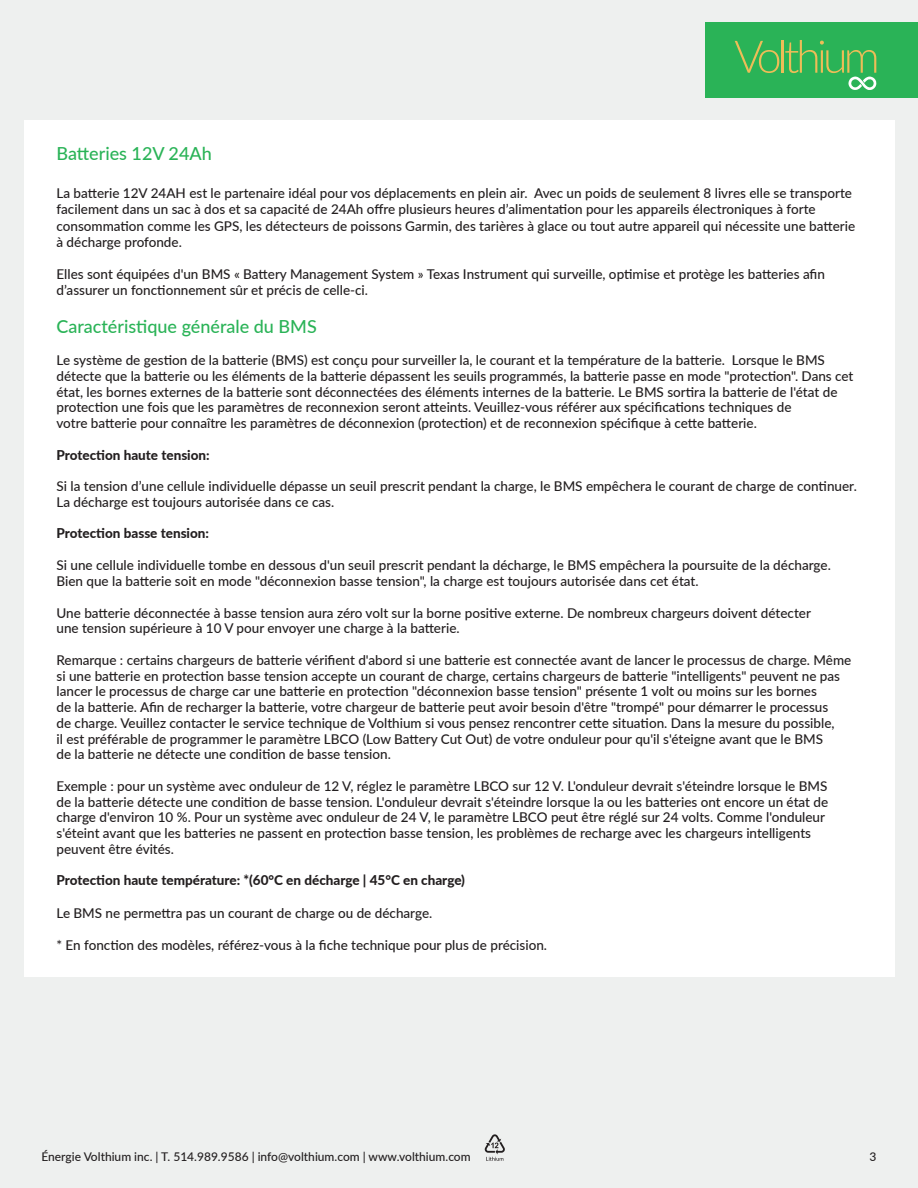
<style>
.page{position:relative;width:918px;height:1188px;background:#eef0ef}
.page>*{position:absolute;margin:0;border:0;box-sizing:border-box;transform-origin:0 0}
.t1{font:500 18px "Lato";color:#2ab357}
.t2{font:500 13.5px/15.8px "Lato";color:#231f20}
.t3{font:800 13.5px "Lato";color:#231f20}
.t4{font:500 12px "Lato";color:#231f20}
</style>
<div class="page">
<svg style="left:485px;top:1134px;width:20px;height:27px"></svg>
<div style="left:706px;top:22px;width:212px;height:75px;background:#2ab357"></div>
<svg style="left:735px;top:41px;width:44px;height:32px"></svg>
<hr style="left:782px;top:40px;width:2px;height:33px;background:#edbd57">
<svg style="left:785px;top:40px;width:92px;height:50px"></svg>
<div style="left:24px;top:120px;width:870px;height:857px;background:#fff"></div>
<h1 class="t1" style="left:57px;top:141px;width:157px">Batteries 12V 24Ah</h1>
<p class="t2" style="left:57px;top:185px;width:800px;line-height:16.2px">La batterie 12V 24AH est le partenaire idéal pour vos déplacements en plein air. Avec un poids de seulement 8 livres elle se transporte facilement dans un sac à dos et sa capacité de 24Ah offre plusieurs heures d’alimentation pour les appareils électroniques à forte consommation comme les GPS, les détecteurs de poissons Garmin, des tarières à glace ou tout autre appareil qui nécessite une batterie à décharge profonde.</p>
<p class="t2" style="left:57px;top:266px;width:770px;line-height:16.2px">Elles sont équipées d'un BMS « Battery Management System » Texas Instrument qui surveille, optimise et protège les batteries afin d’assurer un fonctionnement sûr et précis de celle-ci.</p>
<h1 class="t1" style="left:57px;top:314px;width:262px">Caractéristique générale du BMS</h1>
<p class="t2" style="left:57px;top:352px;width:799px">Le système de gestion de la batterie (BMS) est conçu pour surveiller la, le courant et la température de la batterie. Lorsque le BMS détecte que la batterie ou les éléments de la batterie dépassent les seuils programmés, la batterie passe en mode "protection". Dans cet état, les bornes externes de la batterie sont déconnectées des éléments internes de la batterie. Le BMS sortira la batterie de l'état de protection une fois que les paramètres de reconnexion seront atteints. Veuillez-vous référer aux spécifications techniques de<br>votre batterie pour connaître les paramètres de déconnexion (protection) et de reconnexion spécifique à cette batterie.</p>
<p class="t3" style="left:57px;top:445px;width:155px">Protection haute tension:</p>
<p class="t2" style="left:57px;top:478px;width:802px">Si la tension d’une cellule individuelle dépasse un seuil prescrit pendant la charge, le BMS empêchera le courant de charge de continuer.<br>La décharge est toujours autorisée dans ce cas.</p>
<p class="t3" style="left:57px;top:524px;width:154px">Protection basse tension:</p>
<p class="t2" style="left:57px;top:557px;width:776px">Si une cellule individuelle tombe en dessous d'un seuil prescrit pendant la décharge, le BMS empêchera la poursuite de la décharge.<br>Bien que la batterie soit en mode "déconnexion basse tension", la charge est toujours autorisée dans cet état.</p>
<p class="t2" style="left:57px;top:604px;width:756px">Une batterie déconnectée à basse tension aura zéro volt sur la borne positive externe. De nombreux chargeurs doivent détecter une tension supérieure à 10 V pour envoyer une charge à la batterie.</p>
<p class="t2" style="left:57px;top:652px;width:796px">Remarque : certains chargeurs de batterie vérifient d'abord si une batterie est connectée avant de lancer le processus de charge. Même si une batterie en protection basse tension accepte un courant de charge, certains chargeurs de batterie "intelligents" peuvent ne pas lancer le processus de charge car une batterie en protection "déconnexion basse tension" présente 1 volt ou moins sur les bornes<br>de la batterie. Afin de recharger la batterie, votre chargeur de batterie peut avoir besoin d'être "trompé" pour démarrer le processus<br>de charge. Veuillez contacter le service technique de Volthium si vous pensez rencontrer cette situation. Dans la mesure du possible,<br>il est préférable de programmer le paramètre LBCO (Low Battery Cut Out) de votre onduleur pour qu'il s'éteigne avant que le BMS<br>de la batterie ne détecte une condition de basse tension.</p>
<p class="t2" style="left:57px;top:778px;width:773px">Exemple : pour un système avec onduleur de 12 V, réglez le paramètre LBCO sur 12 V. L'onduleur devrait s'éteindre lorsque le BMS de la batterie détecte une condition de basse tension. L'onduleur devrait s'éteindre lorsque la ou les batteries ont encore un état de charge d'environ 10 %. Pour un système avec onduleur de 24 V, le paramètre LBCO peut être réglé sur 24 volts. Comme l'onduleur s'éteint avant que les batteries ne passent en protection basse tension, les problèmes de recharge avec les chargeurs intelligents peuvent être évités.</p>
<p class="t3" style="left:57px;top:871px;width:410px">Protection haute température: *(60°C en décharge | 45°C en charge)</p>
<p class="t2" style="left:57px;top:904px;width:377px">Le BMS ne permettra pas un courant de charge ou de décharge.</p>
<p class="t2" style="left:57px;top:937px;width:492px">* En fonction des modèles, référez-vous à la fiche technique pour plus de précision.</p>
<p class="t4" style="left:42px;top:1148px;width:431px">Énergie Volthium inc. | T. 514.989.9586 | info@volthium.com | www.volthium.com</p>
<p class="t4" style="left:869px;top:1148px;width:8px">3</p>
</div>
